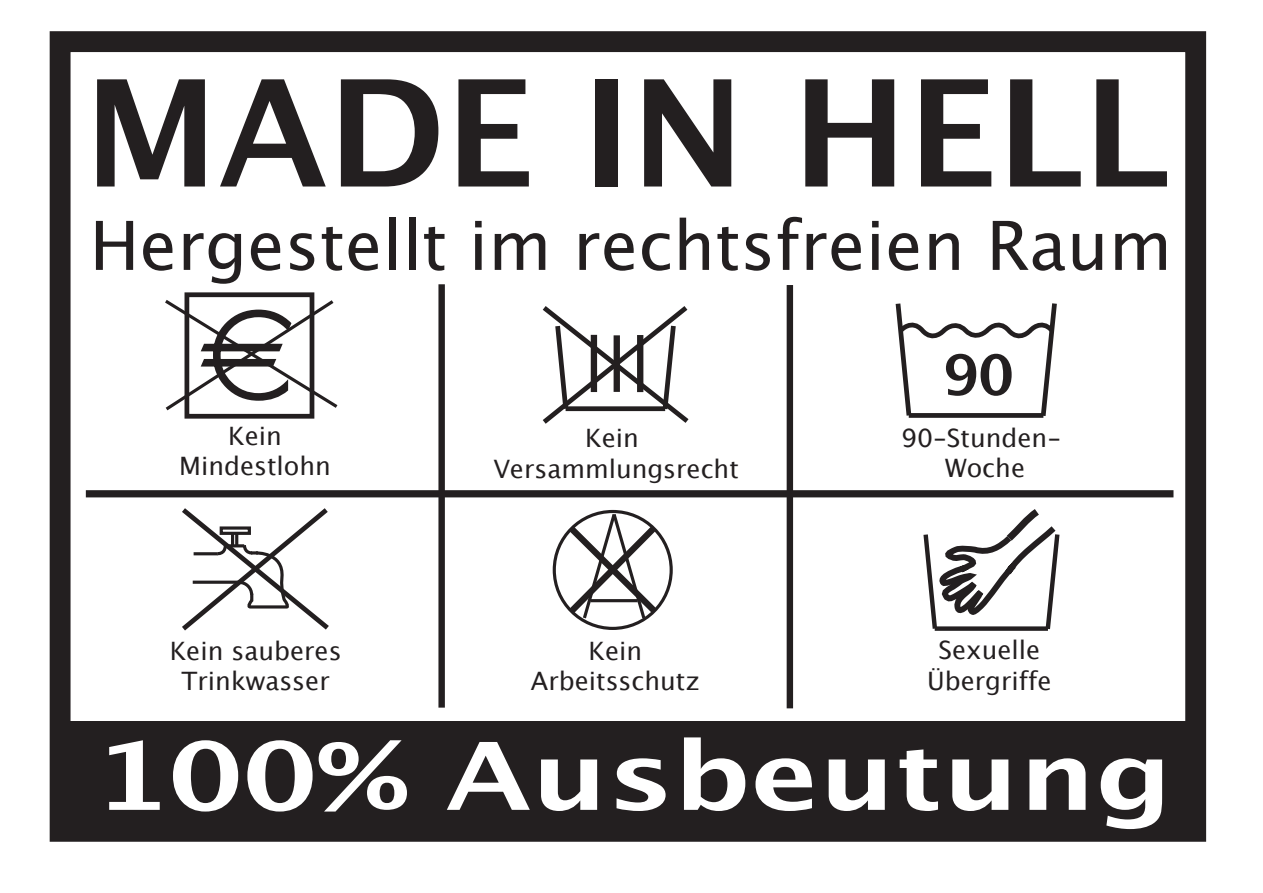
<style>
.page{position:relative;width:1263px;height:893px;background:#fff}
.page>*{position:absolute;margin:0;border:0;box-sizing:border-box;transform-origin:0 0}
.t1{font:700 148.2px "Lucida Grande";color:#231f20}
.t2{font:141.45px "Lucida Grande";color:#231f20}
.t3{font:700 93.9px "Lucida Grande";color:#fff;scale:1.24 1}
.t4{font:67.8px "Lucida Grande";color:#231f20}
.t5{font:700 55.5px "Lucida Grande";color:#231f20}
.t6{font:25.35px/30.6px "Lucida Grande";color:#231f20;text-align:center}
</style>
<div class="page">
<div style="left:50px;top:31px;width:1156px;height:811px;border:21px solid #231f20"></div>
<div style="left:64px;top:722px;width:1129px;height:119px;background:#231f20"></div>
<svg style="left:184px;top:292px;width:130px;height:127px"></svg>
<svg style="left:165px;top:297px;width:173px;height:116px"></svg>
<svg style="left:542px;top:306px;width:147px;height:118px"></svg>
<svg style="left:182px;top:508px;width:147px;height:123px"></svg>
<hr style="left:194px;top:552px;width:24px;height:3px;background:#231f20">
<svg style="left:895px;top:303px;width:162px;height:115px"></svg>
<svg style="left:923px;top:509px;width:137px;height:122px"></svg>
<div style="left:553px;top:510px;width:120px;height:120px;border:3px solid #231f20;border-radius:50%"></div>
<svg style="left:563px;top:510px;width:100px;height:112px"></svg>
<div style="left:438px;top:284px;width:7px;height:424px;background:#231f20"></div>
<div style="left:787px;top:285px;width:6px;height:423px;background:#231f20"></div>
<div style="left:86px;top:490px;width:1087px;height:7px;background:#231f20"></div>
<h1 class="t1" style="left:84px;top:38px;width:1087px">MADE IN HELL</h1>
<h3 class="t4" style="left:90px;top:201px;width:1084px">Hergestellt im rechtsfreien Raum</h3>
<h2 class="t2" style="left:194px;top:258px;width:107px">€</h2>
<p class="t6" style="left:179px;top:422px;width:153px">Kein<br>Mindestlohn</p>
<p class="t6" style="left:493px;top:424px;width:247px">Kein<br>Versammlungsrecht</p>
<p class="t6" style="left:170px;top:636px;width:173px">Kein sauberes<br>Trinkwasser</p>
<p class="t6" style="left:531px;top:637px;width:171px">Kein<br>Arbeitsschutz</p>
<h3 class="t5" style="left:943px;top:339px;width:72px">90</h3>
<p class="t6" style="left:901px;top:423px;width:161px">90-Stunden-<br>Woche</p>
<p class="t6" style="left:927px;top:636px;width:126px">Sexuelle<br>Übergriffe</p>
<h3 class="t3" style="left:94px;top:716px;width:871px">100% Ausbeutung</h3>
</div>
